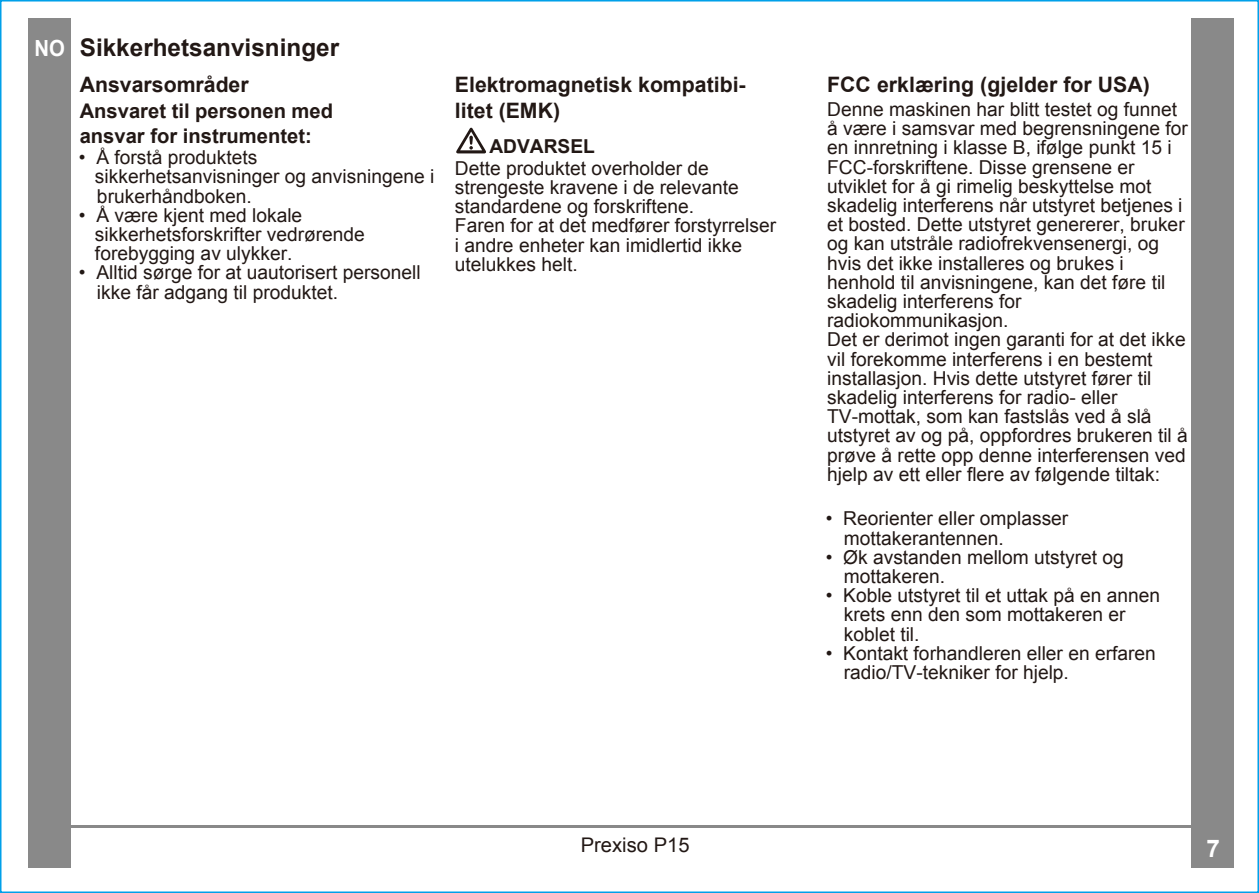
<style>
.page{position:relative;width:1259px;height:893px;background:#fff}
.page>*{position:absolute;margin:0;border:0;box-sizing:border-box;transform-origin:0 0}
.t1{font:700 24.3px "Arial";color:#221815}
.t2{font:700 24.3px "Arial";color:#fff}
.t3{font:700 22.2px "Arial";color:#fff;scale:.91 1}
.t4{font:700 21.3px/25.5px "Arial";color:#221815}
.t5{font:700 20.1px/24.3px "Arial";color:#221815}
.t6{font:20.1px "Arial";color:#221815}
.t7{font:19.2px/19.2px "Arial";color:#221815}
.t8{font:700 19.2px "Arial";color:#221815}
</style>
<div class="page">
<hr style="left:40px;top:825px;width:1193px;height:2px;background:#898989">
<div style="left:1190px;top:18px;width:43px;height:850px;background:#898989"></div>
<div style="left:28px;top:18px;width:43px;height:850px;background:#898989"></div>
<svg style="left:456px;top:128px;width:30px;height:25px"></svg>
<p class="t3" style="left:34px;top:32px;width:35px">NO</p>
<p class="t1" style="left:80px;top:30px;width:261px">Sikkerhetsanvisninger</p>
<p class="t4" style="left:80px;top:72px;width:170px">Ansvarsområder</p>
<p class="t5" style="left:80px;top:99px;width:255px">Ansvaret til personen med ansvar for instrumentet:</p>
<p class="t7" style="left:95px;top:148px;width:341px;text-indent:-16px">• Å forstå produktets sikkerhetsanvisninger og anvisningene i brukerhåndboken.</p>
<p class="t7" style="left:95px;top:206px;width:271px;text-indent:-16px">• Å være kjent med lokale sikkerhetsforskrifter vedrørende forebygging av ulykker.</p>
<p class="t7" style="left:97px;top:263px;width:325px;text-indent:-18px">• Alltid sørge for at uautorisert personell ikke får adgang til produktet.</p>
<p class="t4" style="left:455px;top:72px;width:292px">Elektromagnetisk kompatibi&shy;litet (EMK)</p>
<p class="t8" style="left:489px;top:133px;width:107px">ADVARSEL</p>
<p class="t7" style="left:455px;top:159px;width:323px">Dette produktet overholder de strengeste kravene i de relevante standardene og forskriftene.<br>Faren for at det medfører forstyrrelser i andre enheter kan imidlertid ikke utelukkes helt.</p>
<p class="t4" style="left:827px;top:72px;width:324px">FCC erklæring (gjelder for USA)</p>
<p class="t7" style="left:827px;top:100px;width:362px">Denne maskinen har blitt testet og funnet å være i samsvar med begrensningene for en innretning i klasse B, ifølge punkt 15 i FCC-forskriftene. Disse grensene er utviklet for å gi rimelig beskyttelse mot skadelig interferens når utstyret betjenes i et bosted. Dette utstyret genererer, bruker og kan utstråle radiofrekvensenergi, og hvis det ikke installeres og brukes i henhold til anvisningene, kan det føre til skadelig interferens for radiokommunikasjon.<br>Det er derimot ingen garanti for at det ikke vil forekomme interferens i en bestemt installasjon. Hvis dette utstyret fører til skadelig interferens for radio- eller TV-mottak, som kan fastslås ved å slå utstyret av og på, oppfordres brukeren til å prøve å rette opp denne interferensen ved hjelp av ett eller flere av følgende tiltak:</p>
<p class="t7" style="left:844px;top:509px;width:226px;text-indent:-18px">• Reorienter eller omplasser mottakerantennen.</p>
<p class="t7" style="left:844px;top:548px;width:281px;text-indent:-18px">• Øk avstanden mellom utstyret og mottakeren.</p>
<p class="t7" style="left:844px;top:586px;width:318px;text-indent:-18px">• Koble utstyret til et uttak på en annen krets enn den som mottakeren er koblet til.</p>
<p class="t7" style="left:844px;top:644px;width:313px;text-indent:-18px">• Kontakt forhandleren eller en erfaren radio/TV-tekniker for hjelp.</p>
<p class="t6" style="left:581px;top:832px;width:110px">Prexiso P15</p>
<p class="t2" style="left:1206px;top:831px;width:15px">7</p>
</div>
